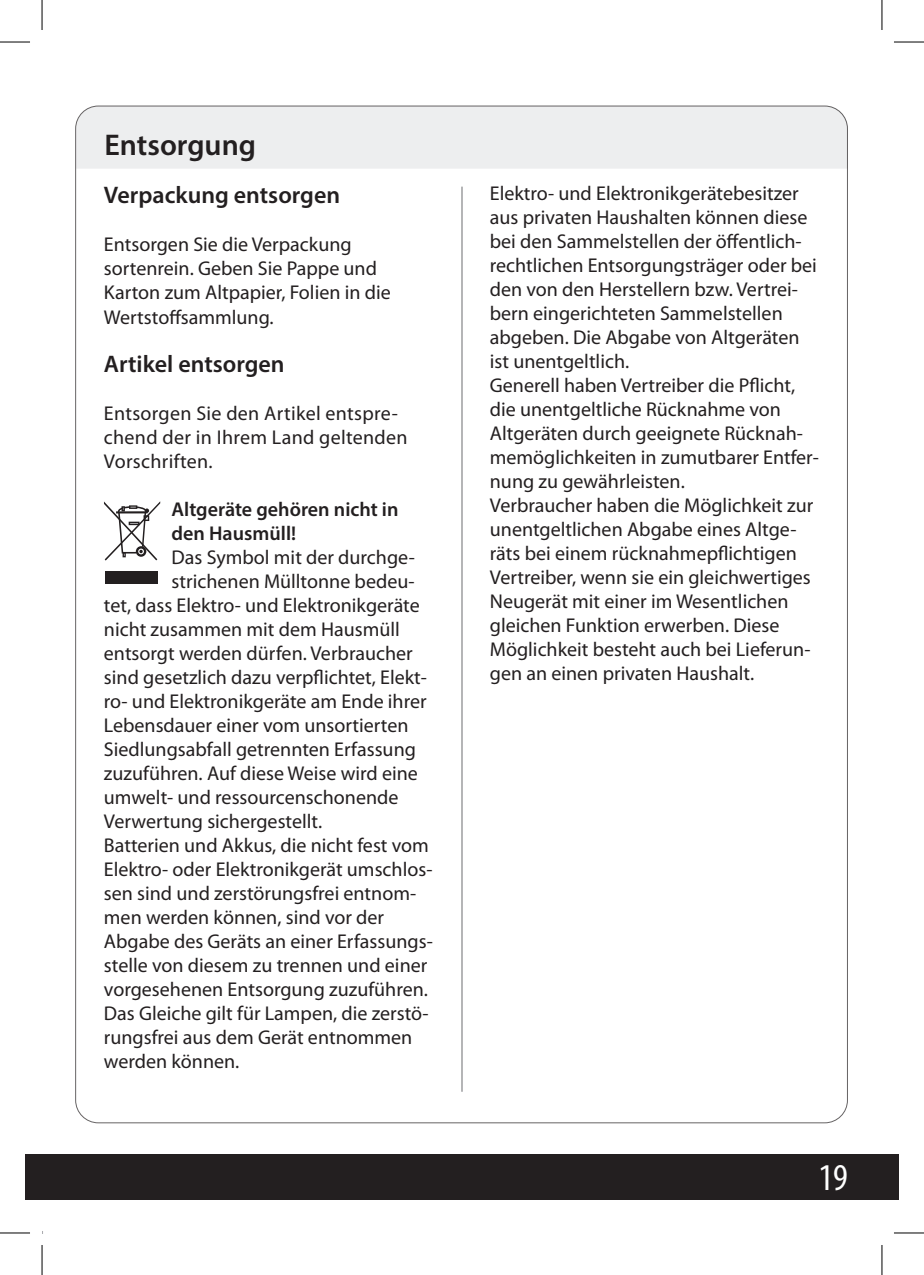
<style>
.page{position:relative;width:924px;height:1275px;background:#fff}
.page>*{position:absolute;margin:0;border:0;box-sizing:border-box;transform-origin:0 0}
.t1{font:condensed 38px "Myriad Pro";color:#fff}
.t2{font:600 30px "Myriad Pro";color:#231f20}
.t3{font:600 24px "Myriad Pro";color:#231f20}
.t4{font:20px/24px "Myriad Pro";color:#231f20}
.t5{font:600 20px/24px "Myriad Pro";color:#231f20}
</style>
<div class="page">
<div style="left:77px;top:106px;width:770px;height:63px;background:#edeeef"></div>
<hr style="left:461px;top:187px;width:1px;height:904px;background:#6c6d70">
<div style="left:25px;top:1154px;width:873px;height:45px;background:#231f20"></div>
<svg style="left:104px;top:501px;width:56px;height:59px"></svg>
<div style="left:106px;top:571px;width:52px;height:12px;background:#231f20"></div>
<hr style="left:0;top:42px;width:30px;height:1px;background:#000">
<hr style="left:893px;top:42px;width:30px;height:1px;background:#000">
<hr style="left:0;top:1232px;width:30px;height:1px;background:#000">
<hr style="left:893px;top:1232px;width:30px;height:1px;background:#000">
<hr style="left:42px;top:0;width:1px;height:30px;background:#000">
<hr style="left:42px;top:1245px;width:1px;height:30px;background:#000">
<hr style="left:881px;top:0;width:1px;height:30px;background:#000">
<hr style="left:881px;top:1245px;width:1px;height:30px;background:#000">
<h2 class="t2" style="left:104px;top:126px;width:153px">Entsorgung</h2>
<p class="t3" style="left:104px;top:180px;width:237px">Verpackung entsorgen</p>
<p class="t4" style="left:104px;top:233px;width:288px">Entsorgen Sie die Verpackung sortenrein. Geben Sie Pappe und<br>Karton zum Altpapier, Folien in die<br>Wertstoffsammlung.</p>
<p class="t3" style="left:104px;top:348px;width:182px">Artikel entsorgen</p>
<p class="t4" style="left:104px;top:401px;width:305px">Entsorgen Sie den Artikel entspre&shy;chend der in Ihrem Land geltenden<br>Vorschriften.</p>
<p class="t5" style="left:171px;top:496px;width:228px">Altgeräte gehören nicht in den Hausmüll!</p>
<p class="t4" style="left:171px;top:545px;width:245px">Das Symbol mit der durchge-</p>
<p class="t4" style="left:171px;top:569px;width:244px">strichenen Mülltonne bedeu-</p>
<p class="t4" style="left:104px;top:593px;width:317px">tet, dass Elektro- und Elektronikgeräte</p>
<p class="t4" style="left:104px;top:617px;width:297px">nicht zusammen mit dem Hausmüll</p>
<p class="t4" style="left:104px;top:641px;width:310px">entsorgt werden dürfen. Verbraucher</p>
<p class="t4" style="left:104px;top:665px;width:324px">sind gesetzlich dazu verpflichtet, Elekt-</p>
<p class="t4" style="left:104px;top:689px;width:324px">ro- und Elektronikgeräte am Ende ihrer</p>
<p class="t4" style="left:104px;top:713px;width:306px">Lebensdauer einer vom unsortierten</p>
<p class="t4" style="left:104px;top:737px;width:313px">Siedlungsabfall getrennten Erfassung</p>
<p class="t4" style="left:104px;top:761px;width:315px">zuzuführen. Auf diese Weise wird eine</p>
<p class="t4" style="left:104px;top:785px;width:296px">umwelt- und ressourcenschonende</p>
<p class="t4" style="left:104px;top:809px;width:220px">Verwertung sichergestellt.</p>
<p class="t4" style="left:104px;top:833px;width:326px">Batterien und Akkus, die nicht fest vom</p>
<p class="t4" style="left:104px;top:857px;width:330px">Elektro- oder Elektronikgerät umschlos-</p>
<p class="t4" style="left:104px;top:881px;width:313px">sen sind und zerstörungsfrei entnom-</p>
<p class="t4" style="left:104px;top:905px;width:281px">men werden können, sind vor der</p>
<p class="t4" style="left:104px;top:929px;width:330px">Abgabe des Geräts an einer Erfassungs-</p>
<p class="t4" style="left:104px;top:953px;width:325px">stelle von diesem zu trennen und einer</p>
<p class="t4" style="left:104px;top:977px;width:325px">vorgesehenen Entsorgung zuzuführen.</p>
<p class="t4" style="left:104px;top:1001px;width:326px">Das Gleiche gilt für Lampen, die zerstö-</p>
<p class="t4" style="left:104px;top:1025px;width:310px">rungsfrei aus dem Gerät entnommen</p>
<p class="t4" style="left:104px;top:1049px;width:137px">werden können.</p>
<p class="t4" style="left:489px;top:182px;width:330px">Elektro- und Elektronikgerätebesitzer aus privaten Haushalten können diese bei den Sammelstellen der öffentlich&shy;rechtlichen Entsorgungsträger oder bei den von den Herstellern bzw. Vertrei&shy;bern eingerichteten Sammelstellen abgeben. Die Abgabe von Altgeräten ist unentgeltlich.<br>Generell haben Vertreiber die Pflicht, die unentgeltliche Rücknahme von Altgeräten durch geeignete Rücknah&shy;memöglichkeiten in zumutbarer Entfer&shy;nung zu gewährleisten.<br>Verbraucher haben die Möglichkeit zur unentgeltlichen Abgabe eines Altge&shy;räts bei einem rücknahmepflichtigen Vertreiber, wenn sie ein gleichwertiges Neugerät mit einer im Wesentlichen gleichen Funktion erwerben. Diese Möglichkeit besteht auch bei Lieferun&shy;gen an einen privaten Haushalt.</p>
<h1 class="t1" style="left:818px;top:1154px;width:31px">19</h1>
</div>
